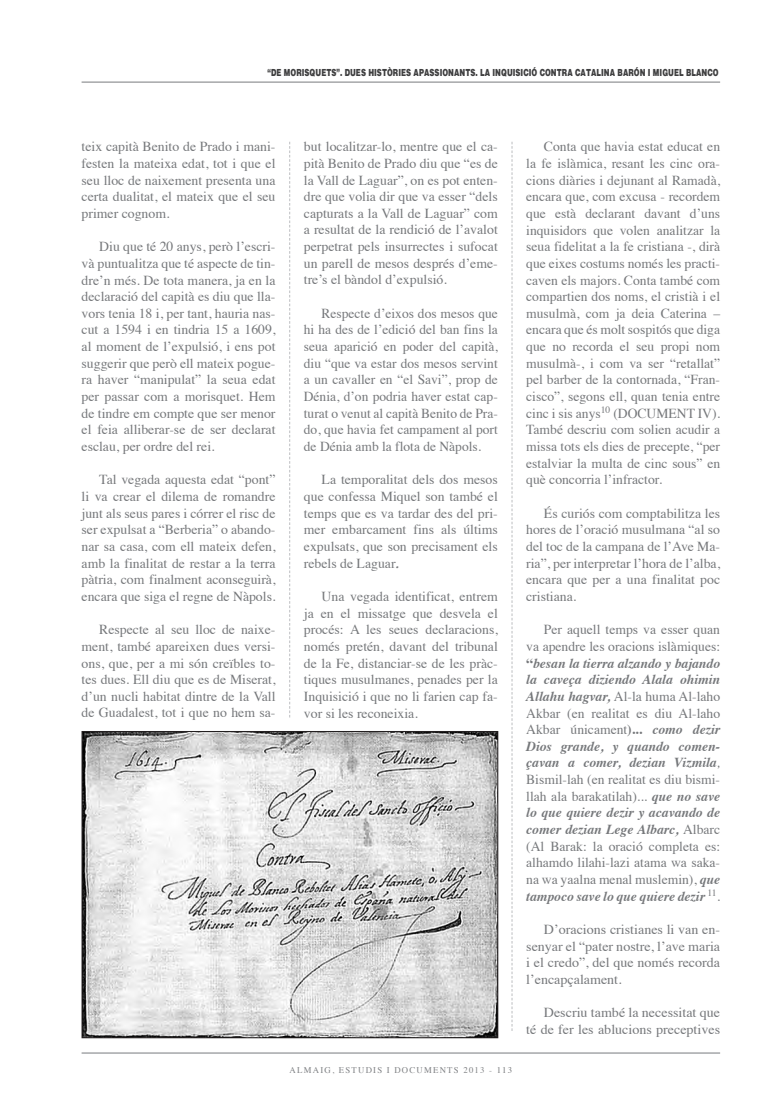
<style>
.page{position:relative;width:784px;height:1102px;background:#fff}
.page>*{position:absolute;margin:0;border:0;box-sizing:border-box;transform-origin:0 0}
.t1{font:13.75px/16.6px "Times";color:#76787b;text-align:justify}
.t2{font:900 10px "Helvetica";color:#3e3e3f;scale:.7 1}
.t3{font:8.75px "Times";letter-spacing:.14em;color:#808285}
.s1{font-weight:700;font-style:italic}
.s2{color:#76787b}
.s3{font-weight:700}
.s4{font-style:italic}
</style>
<div class="page">
<hr style="left:81px;top:1052px;width:638px;height:2px;background:#939598">
<hr style="left:81px;top:81px;width:638px;height:2px;background:#939598">
<svg style="left:511px;top:142px;width:1px;height:889px"></svg>
<svg style="left:289px;top:142px;width:1px;height:576px"></svg>
<img style="left:83px;top:733px;width:413px;height:303px">
<div style="left:81px;top:731px;width:417px;height:307px;border:1px solid #231f20"></div>
<p class="t2" style="left:267px;top:65px;width:645px">“DE MORISQUETS”. DUES HISTÒRIES APASSIONANTS. LA INQUISICIÓ CONTRA CATALINA BARÓN I MIGUEL BLANCO</p>
<p class="t1" style="left:81px;top:140px;width:195px">teix capità Benito de Prado i mani&shy;festen la mateixa edat, tot i que el seu lloc de naixement presenta una certa dualitat, el mateix que el seu primer cognom.</p>
<p class="t1" style="left:81px;top:239px;width:195px;text-indent:18px">Diu que té 20 anys, però l’escri&shy;và puntualitza que té aspecte de tin&shy;dre’n més. De tota manera, ja en la declaració del capità es diu que lla&shy;vors tenia 18 i, per tant, hauria nas&shy;cut a 1594 i en tindria 15 a 1609, al moment de l’expulsió, i ens pot suggerir que però ell mateix pogue&shy;ra haver “manipulat” la seua edat per passar com a morisquet. Hem de tindre em compte que ser menor el feia alliberar-se de ser declarat esclau, per ordre del rei.</p>
<p class="t1" style="left:81px;top:473px;width:195px;text-indent:18px">Tal vegada aquesta edat “pont” li va crear el dilema de romandre junt als seus pares i córrer el risc de ser expulsat a “Berberia” o abando&shy;nar sa casa, com ell mateix defen, amb la finalitat de restar a la terra pàtria, com finalment aconseguirà, encara que siga el regne de Nàpols.</p>
<p class="t1" style="left:81px;top:622px;width:195px;text-indent:18px">Respecte al seu lloc de naixe&shy;ment, també apareixen dues versi&shy;ons, que, per a mi són creïbles to&shy;tes dues. Ell diu que es de Miserat, d’un nucli habitat dintre de la Vall de Guadalest, tot i que no hem sa-</p>
<p class="t1" style="left:304px;top:139px;width:195px">but localitzar-lo, mentre que el ca&shy;pità Benito de Prado diu que “es de la Vall de Laguar”, on es pot enten&shy;dre que volia dir que va esser “dels capturats a la Vall de Laguar” com a resultat de la rendició de l’avalot perpetrat pels insurrectes i sufocat un parell de mesos després d’eme&shy;tre’s el bàndol d’expulsió.</p>
<p class="t1" style="left:304px;top:306px;width:195px;text-indent:18px">Respecte d’eixos dos mesos que hi ha des de l’edició del ban fins la seua aparició en poder del capità, diu “que va estar dos mesos servint a un cavaller en “el Savi”, prop de Dénia, d’on podria haver estat cap&shy;turat o venut al capità Benito de Pra&shy;do, que havia fet campament al port de Dénia amb la flota de Nàpols.</p>
<p class="t1" style="left:304px;top:473px;width:195px;text-indent:18px">La temporalitat dels dos mesos que confessa Miquel son també el temps que es va tardar des del pri&shy;mer embarcament fins als últims expulsats, que son precisament els rebels de Laguar<span class="s1">.</span></p>
<p class="t1" style="left:304px;top:589px;width:195px;text-indent:18px">Una vegada identificat, entrem ja en el missatge que desvela el procés: A les seues declaracions, només pretén, davant del tribunal de la Fe, distanciar-se de les pràc&shy;tiques musulmanes, penades per la Inquisició i que no li farien cap fa&shy;vor si les reconeixia.</p>
<p class="t3" style="left:289px;top:1067px;width:224px">ALMAIG, ESTUDIS I DOCUMENTS 2013 <span class="s2">- 113</span></p>
<p class="t1" style="left:526px;top:140px;width:195px;text-indent:18px">Conta que havia estat educat en la fe islàmica, resant les cinc ora&shy;cions diàries i dejunant al Ramadà, encara que, com excusa - recordem que està declarant davant d’uns inquisidors que volen analitzar la seua fidelitat a la fe cristiana -, dirà que eixes costums només les practi&shy;caven els majors. Conta també com compartien dos noms, el cristià i el musulmà, com ja deia Caterina – encara que és molt sospitós que diga que no recorda el seu propi nom musulmà-, i com va ser “retallat” pel barber de la contornada, “Fran&shy;cisco”, segons ell, quan tenia entre cinc i sis anys<sup>10</sup> (DOCUMENT IV).<br>També descriu com solien acudir a missa tots els dies de precepte, “per estalviar la multa de cinc sous” en què concorria l’infractor.</p>
<p class="t1" style="left:526px;top:506px;width:195px;text-indent:18px">És curiós com comptabilitza les hores de l’oració musulmana “al so del toc de la campana de l’Ave Ma&shy;ria”, per interpretar l’hora de l’alba, encara que per a una finalitat poc cristiana.</p>
<p class="t1" style="left:526px;top:623px;width:195px;text-indent:18px">Per aquell temps va esser quan va apendre les oracions islàmiques: <span class="s3">“</span><span class="s1">besan la tierra alzando y bajando la caveça diziendo Alala ohimin Allahu hagvar,</span> Al-la huma Al-laho Akbar (en realitat es diu Al-laho Akbar únicament<span class="s3">)...</span> <span class="s1">como dezir Dios grande, y quando comen&shy;çavan a comer, dezian Vizmila</span><span class="s4">, </span>Bismil-lah (en realitat es diu bismi&shy;llah ala barakatilah)... <span class="s1">que no save lo que quiere dezir y acavando de comer dezian Lege Albarc,</span> Albarc (Al Barak: la oració completa es: alhamdo lilahi-lazi atama wa saka&shy;na wa yaalna menal muslemin), <span class="s1">que tampoco save lo que quiere dezir</span> <sup>11</sup>.</p>
<p class="t1" style="left:526px;top:922px;width:195px;text-indent:18px">D’oracions cristianes li van en&shy;senyar el “pater nostre, l’ave maria i el credo”, del que només recorda l’encapçalament.</p>
<p class="t1" style="left:526px;top:1006px;width:195px;text-align:right">Descriu també la necessitat que<br>té de fer les ablucions preceptives</p>
</div>
